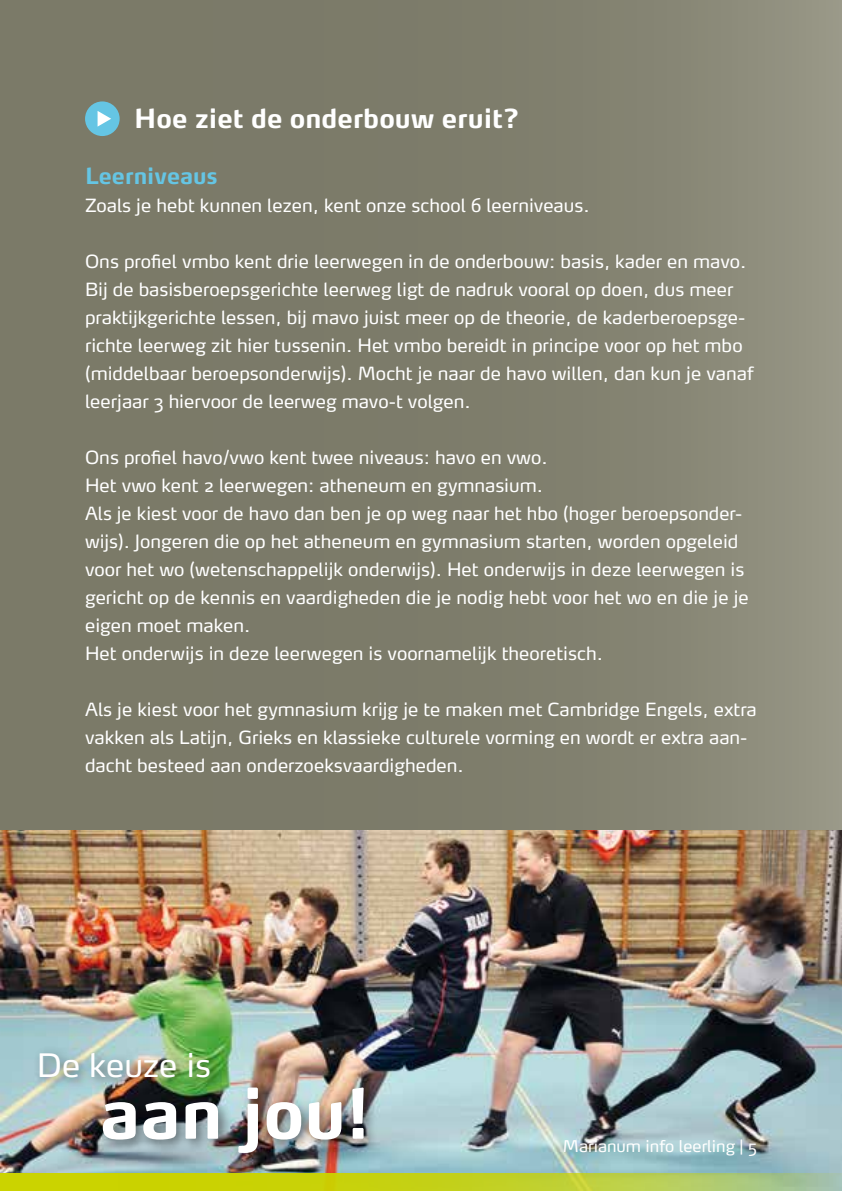
<style>
.page{position:relative;width:842px;height:1191px;background:#fff}
.page>*{position:absolute;margin:0;border:0;box-sizing:border-box;transform-origin:0 0}
.t1{font:700 68px "Max Pro";color:#fff}
.t2{font:32px "Max Pro";color:#fff}
.t3{font:700 26px "Max Pro";color:#fff}
.t4{font:700 22px "Max Pro";color:#65c5e4}
.t5{font:18px/28px "Max Pro";color:#fff}
.t6{font:16px "Max Pro";color:#fff}
</style>
<div class="page">
<div style="left:0;top:0;width:842px;height:1191px;background:linear-gradient(to right,#757462,#8d8c7b)"></div>
<img style="left:0;top:831px;width:842px;height:343px">
<div style="left:85px;top:101px;width:35px;height:35px;background:#65c5e4;border-radius:50%"></div>
<svg style="left:98px;top:111px;width:13px;height:16px"></svg>
<svg style="left:0;top:1174px;width:842px;height:17px;background:#c0cf2c"></svg>
<div style="left:33px;top:1045px;width:345px;height:123px;background:#000;opacity:.5"></div>
<h3 class="t3" style="left:134px;top:102px;width:387px">Hoe ziet de onderbouw eruit?</h3>
<p class="t4" style="left:85px;top:162px;width:134px">Leerniveaus</p>
<p class="t5" style="left:85px;top:191px;width:506px">Zoals je hebt kunnen lezen, kent onze school 6 leerniveaus.</p>
<p class="t5" style="left:85px;top:247px;width:670px">Ons profiel vmbo kent drie leerwegen in de onderbouw: basis, kader en mavo.<br>Bij de basisberoepsgerichte leerweg ligt de nadruk vooral op doen, dus meer praktijkgerichte lessen, bij mavo juist meer op de theorie, de kaderberoepsge&shy;richte leerweg zit hier tussenin. Het vmbo bereidt in principe voor op het mbo (middelbaar beroepsonderwijs). Mocht je naar de havo willen, dan kun je vanaf leerjaar 3 hiervoor de leerweg mavo-t volgen.</p>
<p class="t5" style="left:85px;top:443px;width:665px">Ons profiel havo/vwo kent twee niveaus: havo en vwo.<br>Het vwo kent 2 leerwegen: atheneum en gymnasium.<br>Als je kiest voor de havo dan ben je op weg naar het hbo (hoger beroepsonder&shy;wijs). Jongeren die op het atheneum en gymnasium starten, worden opgeleid voor het wo (wetenschappelijk onderwijs). Het onderwijs in deze leerwegen is gericht op de kennis en vaardigheden die je nodig hebt voor het wo en die je je eigen moet maken.<br>Het onderwijs in deze leerwegen is voornamelijk theoretisch.</p>
<p class="t5" style="left:85px;top:695px;width:673px">Als je kiest voor het gymnasium krijg je te maken met Cambridge Engels, extra vakken als Latijn, Grieks en klassieke culturele vorming en wordt er extra aan&shy;dacht besteed aan onderzoeksvaardigheden.</p>
<h2 class="t2" style="left:37px;top:1044px;width:176px">De keuze is</h2>
<h1 class="t1" style="left:100px;top:1069px;width:272px">aan jou!</h1>
<p class="t6" style="left:563px;top:1136px;width:196px">Marianum info leerling | 5</p>
</div>
